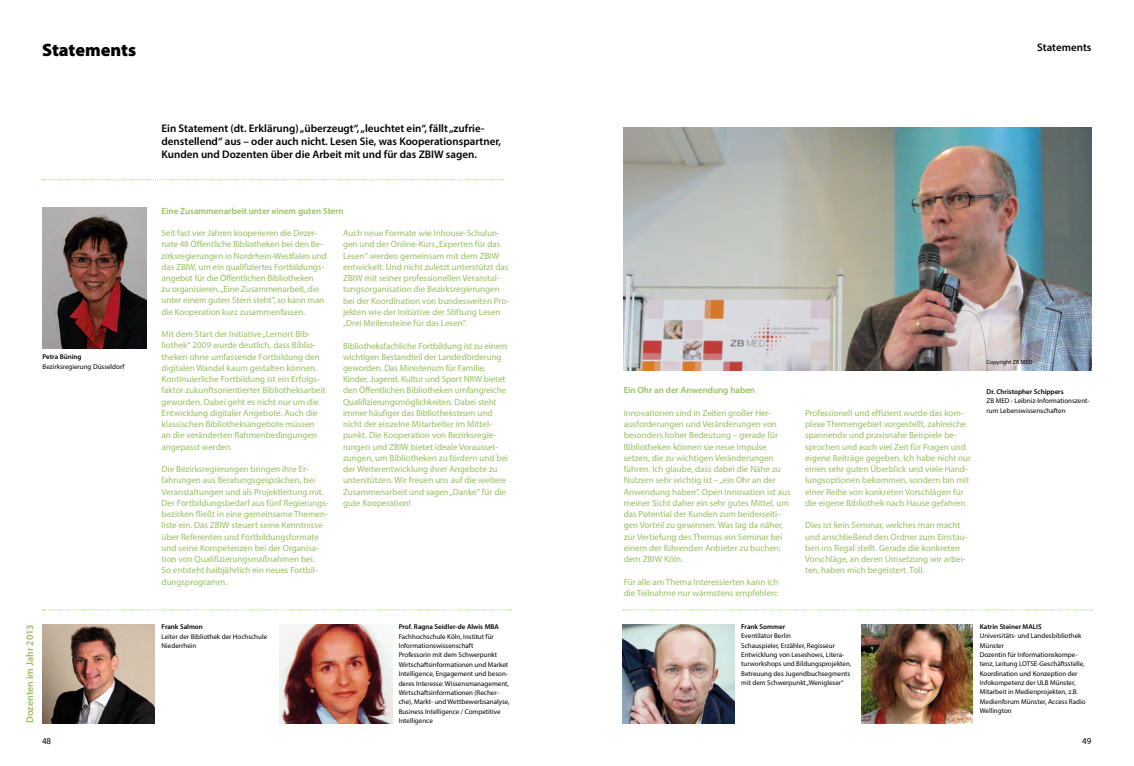
<style>
.page{position:relative;width:1134px;height:766px;background:#fff}
.page>*{position:absolute;margin:0;border:0;box-sizing:border-box;transform-origin:0 0}
.t1{font:900 18px "Myriad Pro";color:#000}
.t2{font:600 11px/13px "Myriad Pro";color:#000}
.t3{font:600 10px "Myriad Pro";color:#98bf61}
.t4{font:9px/11.2px "Myriad Pro";color:#98bf61}
.t5{font:600 9px "Myriad Pro";color:#98bf61}
.t6{font:9px "Myriad Pro";color:#000}
.t7{font:7px/9.4px "Myriad Pro";color:#000}
.t8{font:600 7px "Myriad Pro";color:#000}
.t9{font:6px "Myriad Pro";color:#000}
</style>
<div class="page">
<svg style="left:43px;top:609px;width:468px;height:1px"></svg>
<svg style="left:623px;top:609px;width:469px;height:1px"></svg>
<svg style="left:43px;top:179px;width:460px;height:1px"></svg>
<img style="left:43px;top:207px;width:104px;height:141px">
<img style="left:623px;top:128px;width:468px;height:243px">
<img style="left:623px;top:624px;width:111px;height:99px">
<img style="left:861px;top:624px;width:112px;height:98px">
<img style="left:280px;top:624px;width:112px;height:99px">
<img style="left:43px;top:624px;width:111px;height:99px">
<h1 class="t1" style="left:42px;top:38px;width:96px">Statements</h1>
<p class="t2" style="left:1037px;top:40px;width:56px">Statements</p>
<p class="t2" style="left:162px;top:121px;width:341px">Ein Statement (dt. Erklärung) „überzeugt“, „leuchtet ein“, fällt „zufrie&shy;denstellend“ aus – oder auch nicht. Lesen Sie, was Kooperationspartner,<br>Kunden und Dozenten über die Arbeit mit und für das ZBIW sagen.</p>
<p class="t8" style="left:43px;top:352px;width:41px">Petra Büning</p>
<p class="t7" style="left:43px;top:361px;width:84px">Bezirksregierung Düsseldorf</p>
<p class="t5" style="left:162px;top:205px;width:184px">Eine Zusammenarbeit unter einem guten Stern</p>
<p class="t4" style="left:162px;top:227px;width:167px">Seit fast vier Jahren kooperieren die Dezer&shy;nate 48 Öffentliche Bibliotheken bei den Be&shy;zirksregierungen in Nordrhein-Westfalen und das ZBIW, um ein qualifiziertes Fortbildungs&shy;angebot für die Öffentlichen Bibliotheken<br>zu organisieren. „Eine Zusammenarbeit, die unter einem guten Stern steht“, so kann man die Kooperation kurz zusammenfassen.</p>
<p class="t4" style="left:162px;top:328px;width:166px">Mit dem Start der Initiative „Lernort Bib&shy;liothek“ 2009 wurde deutlich, dass Biblio&shy;theken ohne umfassende Fortbildung den digitalen Wandel kaum gestalten können.<br>Kontinuierliche Fortbildung ist ein Erfolgs&shy;faktor zukunftsorientierter Bibliotheksarbeit geworden. Dabei geht es nicht nur um die Entwicklung digitaler Angebote. Auch die klassischen Bibliotheksangebote müssen an die veränderten Rahmenbedingungen angepasst werden.</p>
<p class="t4" style="left:162px;top:463px;width:169px">Die Bezirksregierungen bringen ihre Er&shy;fahrungen aus Beratungsgesprächen, bei Veranstaltungen und als Projektleitung mit.<br>Der Fortbildungsbedarf aus fünf Regierungs&shy;bezirken fließt in eine gemeinsame Themen&shy;liste ein. Das ZBIW steuert seine Kenntnisse über Referenten und Fortbildungsformate und seine Kompetenzen bei der Organisa&shy;tion von Qualifizierungsmaßnahmen bei.<br>So entsteht halbjährlich ein neues Fortbil&shy;dungsprogramm.</p>
<p class="t4" style="left:343px;top:227px;width:168px">Auch neue Formate wie Inhouse-Schulun&shy;gen und der Online-Kurs „Experten für das Lesen“ werden gemeinsam mit dem ZBIW entwickelt. Und nicht zuletzt unterstützt das ZBIW mit seiner professionellen Veranstal&shy;tungsorganisation die Bezirksregierungen bei der Koordination von bundesweiten Pro&shy;jekten wie der Initiative der Stiftung Lesen „Drei Meilensteine für das Lesen“.</p>
<p class="t4" style="left:343px;top:339px;width:167px">Bibliotheksfachliche Fortbildung ist zu einem wichtigen Bestandteil der Landesförderung geworden. Das Ministerium für Familie, Kinder, Jugend, Kultur und Sport NRW bietet den Öffentlichen Bibliotheken umfangreiche Qualifizierungsmöglichkeiten. Dabei steht immer häufiger das Bibliotheksteam und nicht der einzelne Mitarbeiter im Mittel&shy;punkt. Die Kooperation von Bezirksregie&shy;rungen und ZBIW bietet ideale Vorausset&shy;zungen, um Bibliotheken zu fördern und bei der Weiterentwicklung ihrer Angebote zu unterstützen. Wir freuen uns auf die weitere Zusammenarbeit und sagen „Danke“ für die gute Kooperation!</p>
<p class="t3" style="left:23px;top:723px;width:100px;rotate:-90deg">Dozenten im Jahr 2013</p>
<p class="t8" style="left:399px;top:622px;width:102px">Prof. Ragna Seidler-de Alwis MBA</p>
<p class="t8" style="left:162px;top:622px;width:43px">Frank Salmon</p>
<p class="t7" style="left:162px;top:631px;width:107px">Leiter der Bibliothek der Hochschule<br>Niederrhein</p>
<p class="t7" style="left:399px;top:631px;width:113px">Fachhochschule Köln, Institut für Informationswissenschaft<br>Professorin mit dem Schwerpunkt Wirtschaftsinformationen und Market Intelligence, Engagement und beson&shy;deres Interesse: Wissensmanagement, Wirtschaftsinformationen (Recher&shy;che), Markt- und Wettbewerbsanalyse, Business Intelligence / Competitive Intelligence</p>
<p class="t5" style="left:624px;top:384px;width:133px">Ein Ohr an der Anwendung haben</p>
<p class="t4" style="left:624px;top:407px;width:168px">Innovationen sind in Zeiten großer Her&shy;ausforderungen und Veränderungen von besonders hoher Bedeutung – gerade für Bibliotheken können sie neue Impulse setzen, die zu wichtigen Veränderungen führen. Ich glaube, dass dabei die Nähe zu Nutzern sehr wichtig ist – „ein Ohr an der Anwendung haben“. Open Innovation ist aus meiner Sicht daher ein sehr gutes Mittel, um das Potential der Kunden zum beiderseiti&shy;gen Vorteil zu gewinnen. Was lag da näher, zur Vertiefung des Themas ein Seminar bei einem der führenden Anbieter zu buchen: dem ZBIW Köln.</p>
<p class="t4" style="left:624px;top:575px;width:156px">Für alle am Thema Interessierten kann ich die Teilnahme nur wärmstens empfehlen:</p>
<p class="t4" style="left:805px;top:407px;width:168px">Professionell und effizient wurde das kom&shy;plexe Themengebiet vorgestellt, zahlreiche spannende und praxisnahe Beispiele be&shy;sprochen und auch viel Zeit für Fragen und eigene Beiträge gegeben. Ich habe nicht nur einen sehr guten Überblick und viele Hand&shy;lungsoptionen bekommen, sondern bin mit einer Reihe von konkreten Vorschlägen für die eigene Bibliothek nach Hause gefahren.</p>
<p class="t4" style="left:805px;top:519px;width:164px">Dies ist kein Seminar, welches man macht und anschließend den Ordner zum Einstau&shy;ben ins Regal stellt. Gerade die konkreten Vorschläge, an deren Umsetzung wir arbei&shy;ten, haben mich begeistert. Toll.</p>
<p class="t9" style="left:986px;top:358px;width:47px">Copyright ZB MED</p>
<p class="t8" style="left:986px;top:387px;width:79px">Dr. Christopher Schippers</p>
<p class="t7" style="left:986px;top:396px;width:105px">ZB MED - Leibniz-Informationszent&shy;rum Lebenswissenschaften</p>
<p class="t8" style="left:741px;top:622px;width:46px">Frank Sommer</p>
<p class="t7" style="left:741px;top:631px;width:112px">Eventilator Berlin<br>Schauspieler, Erzähler, Regisseur Entwicklung von Leseshows, Litera&shy;turworkshops und Bildungsprojekten, Betreuung des Jugendbuchsegments mit dem Schwerpunkt „Wenigleser“</p>
<p class="t8" style="left:980px;top:622px;width:63px">Katrin Steiner MALIS</p>
<p class="t7" style="left:980px;top:631px;width:107px">Universitäts- und Landesbibliothek<br>Münster<br>Dozentin für Informationskompe&shy;tenz, Leitung LOTSE-Geschäftsstelle,<br>Koordination und Konzeption der<br>Infokompetenz der ULB Münster,<br>Mitarbeit in Medienprojekten, z.B.<br>Medienforum Münster, Access Radio<br>Wellington</p>
<p class="t6" style="left:42px;top:735px;width:11px">48</p>
<p class="t6" style="left:1082px;top:735px;width:11px">49</p>
</div>
